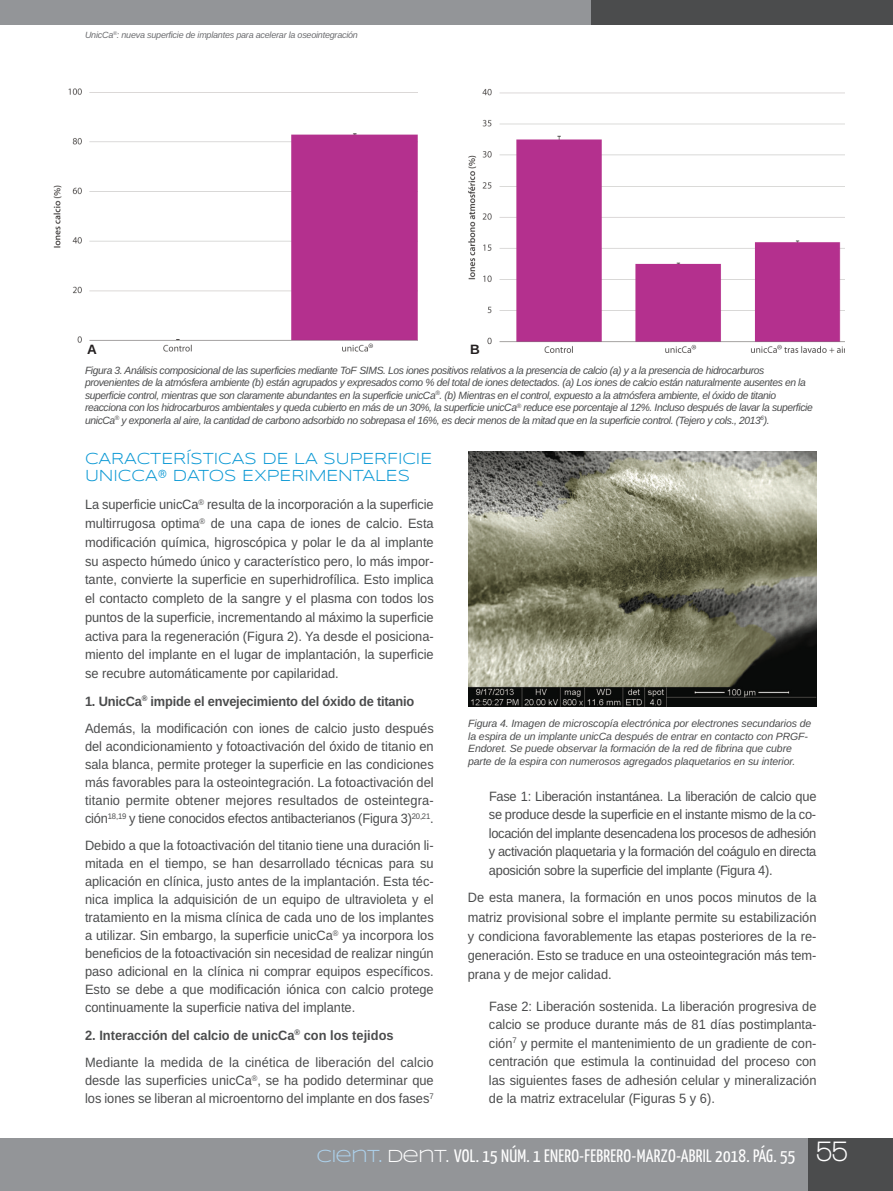
<style>
.page{position:relative;width:893px;height:1191px;background:#fff}
.page>*{position:absolute;margin:0;border:0;box-sizing:border-box;transform-origin:0 0}
.t1{font:700 30px "Walkway";color:#fff;scale:.9 1}
.t2{font:18px "Yanone Kaffeesatz";letter-spacing:.015em;color:#fff}
.t3{font:16.5px/17.2px "Syncopate";letter-spacing:-.005em;color:#0a98d4;scale:.95 1}
.t4{font:13.5px/18px "Arimo";color:#4b4c4d;text-align:justify;scale:.95 1}
.t5{font:700 13.5px "Arimo";color:#231f20}
.t6{font:italic 10.5px/12.6px "Arimo";letter-spacing:-.035em;color:#4b4c4d}
.t7{font:italic 10.5px/12.6px "Arimo";letter-spacing:-.01em;color:#4b4c4d}
.t8{font:italic 9px "Arimo";letter-spacing:-.025em;color:#6c6d70}
.s1{font-weight:700}
.s2{font-family:"Syncopate";color:#add2ed}
.s3{font-family:"Syncopate"}
</style>
<div class="page">
<div style="left:0;top:1138px;width:893px;height:53px;background:#939598"></div>
<div style="left:0;top:0;width:599px;height:25px;background:#939598"></div>
<div style="left:591px;top:0;width:302px;height:25px;background:#4b4c4d"></div>
<div style="left:808px;top:1138px;width:85px;height:53px;background:#4b4c4d"></div>
<img style="left:53px;top:88px;width:364px;height:264px">
<img style="left:468px;top:88px;width:377px;height:265px">
<div style="left:85px;top:343px;width:14px;height:14px;background:#fff"></div>
<div style="left:468px;top:343px;width:14px;height:14px;background:#fff"></div>
<img style="left:468px;top:451px;width:348px;height:255px">
<p class="t8" style="left:85px;top:29px;width:274px">UnicCa<sup>®</sup>: nueva superficie de implantes para acelerar la oseointegración</p>
<p class="t5" style="left:87px;top:340px;width:11px">A</p>
<p class="t5" style="left:470px;top:340px;width:11px">B</p>
<p class="t6" style="left:85px;top:363px;width:729px">Figura 3. Análisis composicional de las superficies mediante ToF SIMS. Los iones positivos relativos a la presencia de calcio (a) y a la presencia de hidrocarburos provenientes de la atmósfera ambiente (b) están agrupados y expresados como % del total de iones detectados. (a) Los iones de calcio están naturalmente ausentes en la superficie control, mientras que son claramente abundantes en la superficie unicCa<sup>®</sup>. (b) Mientras en el control, expuesto a la atmósfera ambiente, el óxido de titanio reacciona con los hidrocarburos ambientales y queda cubierto en más de un 30%, la superficie unicCa<sup>®</sup> reduce ese porcentaje al 12%. Incluso después de lavar la superficie unicCa<sup>®</sup> y exponerla al aire, la cantidad de carbono adsorbido no sobrepasa el 16%, es decir menos de la mitad que en la superficie control. (Tejero y cols., 2013<sup>6</sup>).</p>
<p class="t3" style="left:85px;top:450px;width:367px">CARACTERÍSTICAS DE LA SUPERFICIE<br>UNICCA® DATOS EXPERIMENTALES</p>
<p class="t4" style="left:85px;top:495px;width:369px;line-height:18.8px">La superficie unicCa<sup>®</sup> resulta de la incorporación a la superficie multirrugosa optima<sup>®</sup> de una capa de iones de calcio. Esta modificación química, higroscópica y polar le da al implante su aspecto húmedo único y característico pero, lo más impor&shy;tante, convierte la superficie en superhidrofílica. Esto implica el contacto completo de la sangre y el plasma con todos los puntos de la superficie, incrementando al máximo la superficie activa para la regeneración (Figura 2). Ya desde el posiciona&shy;miento del implante en el lugar de implantación, la superficie se recubre automáticamente por capilaridad.</p>
<p class="t4" style="left:85px;top:687px;width:369px;line-height:27.3px"><span class="s1">1. UnicCa</span><sup>®</sup> <span class="s1">impide el envejecimiento del óxido de titanio<br></span>Además, la modificación con iones de calcio justo después</p>
<p class="t4" style="left:85px;top:737px;width:369px">del acondicionamiento y fotoactivación del óxido de titanio en sala blanca, permite proteger la superficie en las condiciones más favorables para la osteointegración. La fotoactivación del titanio permite obtener mejores resultados de osteintegra&shy;ción<sup>18,19</sup> y tiene conocidos efectos antibacterianos (Figura 3)<sup>20,21</sup>.</p>
<p class="t4" style="left:85px;top:836px;width:369px">Debido a que la fotoactivación del titanio tiene una duración li&shy;mitada en el tiempo, se han desarrollado técnicas para su aplicación en clínica, justo antes de la implantación. Esta téc&shy;nica implica la adquisición de un equipo de ultravioleta y el tratamiento en la misma clínica de cada uno de los implantes a utilizar. Sin embargo, la superficie unicCa<sup>®</sup> ya incorpora los beneficios de la fotoactivación sin necesidad de realizar ningún paso adicional en la clínica ni comprar equipos específicos.<br>Esto se debe a que modificación iónica con calcio protege continuamente la superficie nativa del implante.</p>
<p class="t4" style="left:85px;top:1021px;width:369px;line-height:27.3px"><span class="s1">2. Interacción del calcio de unicCa</span><sup>®</sup> <span class="s1">con los tejidos<br></span>Mediante la medida de la cinética de liberación del calcio</p>
<p class="t4" style="left:85px;top:1071px;width:369px">desde las superficies unicCa<sup>®</sup>, se ha podido determinar que los iones se liberan al microentorno del implante en dos fases<sup>7</sup></p>
<p class="t7" style="left:468px;top:717px;width:345px">Figura 4. Imagen de microscopía electrónica por electrones secundarios de la espira de un implante unicCa después de entrar en contacto con PRGF-Endoret. Se puede observar la formación de la red de fibrina que cubre parte de la espira con numerosos agregados plaquetarios en su interior.</p>
<p class="t4" style="left:489px;top:787px;width:346px;line-height:18.5px">Fase 1: Liberación instantánea. La liberación de calcio que se produce desde la superficie en el instante mismo de la co&shy;locación del implante desencadena los procesos de adhesión y activación plaquetaria y la formación del coágulo en directa aposición sobre la superficie del implante (Figura 4).</p>
<p class="t4" style="left:468px;top:888px;width:369px;line-height:19.2px">De esta manera, la formación en unos pocos minutos de la matriz provisional sobre el implante permite su estabilización y condiciona favorablemente las etapas posteriores de la re&shy;generación. Esto se traduce en una osteointegración más tem&shy;prana y de mejor calidad.</p>
<p class="t4" style="left:489px;top:996px;width:346px;line-height:18.5px">Fase 2: Liberación sostenida. La liberación progresiva de calcio se produce durante más de 81 días postimplanta&shy;ción<sup>7</sup> y permite el mantenimiento de un gradiente de con&shy;centración que estimula la continuidad del proceso con las siguientes fases de adhesión celular y mineralización de la matriz extracelular (Figuras 5 y 6).</p>
<h2 class="t2" style="left:317px;top:1144px;width:480px"><span class="s2">CIENT.</span> <span class="s3">DENT.</span> VOL. 15 NÚM. 1 ENERO-FEBRERO-MARZO-ABRIL 2018. PÁG. 55</h2>
<h1 class="t1" style="left:816px;top:1134px;width:37px">55</h1>
</div>
